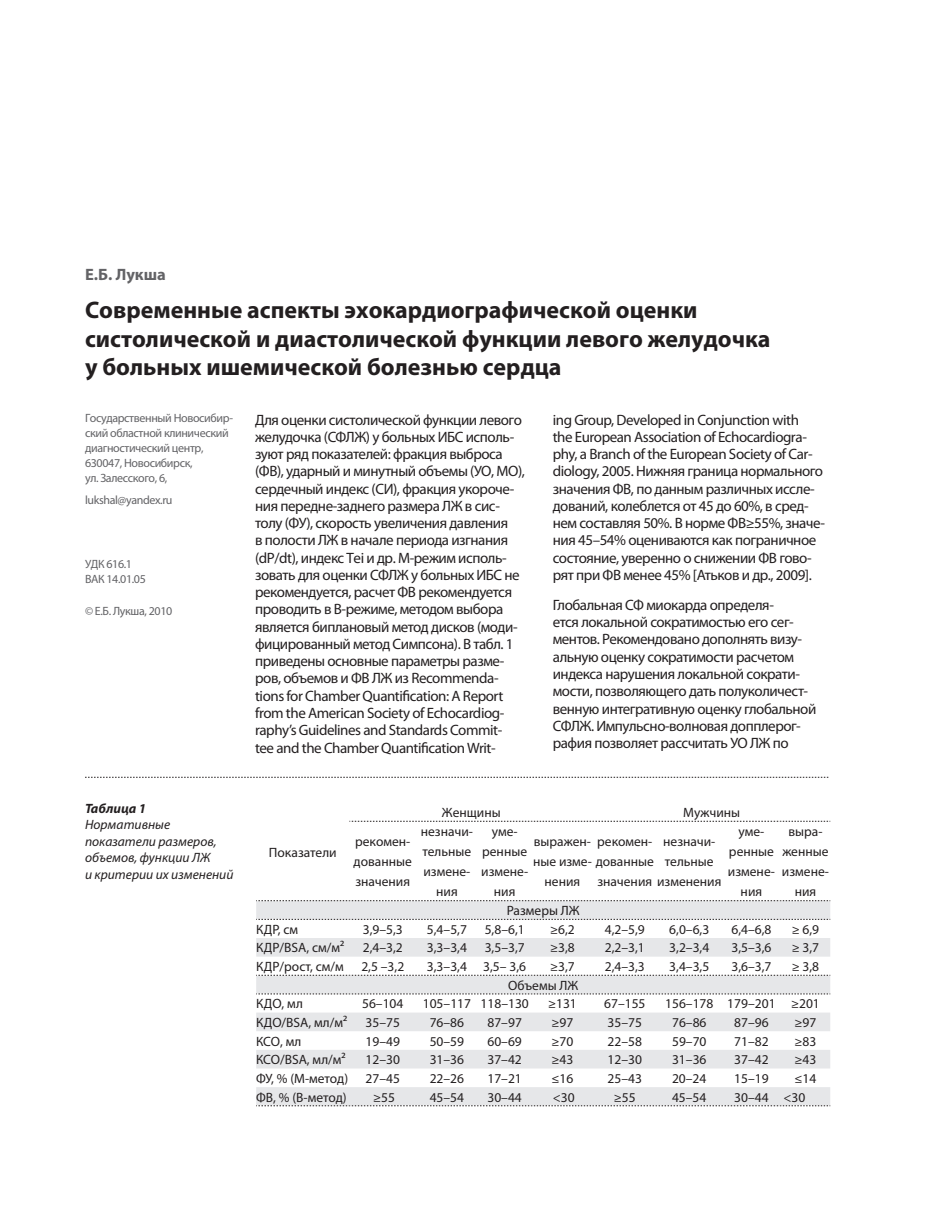
<style>
.page{position:relative;width:927px;height:1217px;background:#fff}
.page>*{position:absolute;margin:0;border:0;box-sizing:border-box;transform-origin:0 0}
.t1{font:700 24px/28.8px "Myriad Pro";color:#231f20}
.t2{font:700 16.5px "Myriad Pro";color:#636366}
.t3{font:15px/17.2px "Myriad Pro";letter-spacing:-.03em;color:#231f20}
.t4{font:13.5px/20.2px "Myriad Pro";color:#231f20;text-align:center}
.t5{font:italic 13.5px/16.5px "Myriad Pro";color:#231f20}
.t6{font:italic 700 13.5px "Myriad Pro";color:#231f20}
.t7{font:12px/15px "Myriad Pro";letter-spacing:-.03em;color:#636366}
</style>
<div class="page">
<svg style="left:256px;top:901px;width:574px;height:204px;fill:#e6e7e9"></svg>
<svg style="left:256px;top:1105px;width:574px;height:1px"></svg>
<svg style="left:256px;top:900px;width:574px;height:1px"></svg>
<svg style="left:349px;top:820px;width:481px;height:1px"></svg>
<svg style="left:256px;top:918px;width:574px;height:1px"></svg>
<svg style="left:256px;top:974px;width:574px;height:1px"></svg>
<svg style="left:256px;top:993px;width:574px;height:1px"></svg>
<svg style="left:85px;top:776px;width:743px;height:1px"></svg>
<p class="t2" style="left:85px;top:264px;width:82px">Е.Б. Лукша</p>
<h1 class="t1" style="left:85px;top:294px;width:687px">Современные аспекты эхокардиографической оценки систолической и диастолической функции левого желудочка у больных ишемической болезнью сердца</h1>
<p class="t7" style="left:85px;top:410px;width:149px">Государственный Новосибир&shy;ский областной клинический диагностический центр,<br>630047, Новосибирск,<br>ул. Залесского, 6,</p>
<p class="t7" style="left:85px;top:492px;width:89px">lukshal@yandex.ru</p>
<p class="t3" style="left:553px;top:410px;width:274px">ing Group, Developed in Conjunction with<br>the European Association of Echocardiogra&shy;phy, a Branch of the European Society of Car&shy;diology, 2005. Нижняя граница нормального значения ФВ, по данным различных иссле&shy;дований, колеблется от 45 до 60%, в сред&shy;нем составляя 50%. В норме ФВ≥55%, значе&shy;ния 45–54% оцениваются как пограничное состояние, уверенно о снижении ФВ гово&shy;рят при ФВ менее 45% [Атьков и др., 2009].</p>
<p class="t3" style="left:553px;top:596px;width:265px">Глобальная СФ миокарда определя-<br>ется локальной сократимостью его сег&shy;ментов. Рекомендовано дополнять визу&shy;альную оценку сократимости расчетом индекса нарушения локальной сократи&shy;мости, позволяющего дать полуколичест&shy;венную интегративную оценку глобальной СФЛЖ. Импульсно-волновая допплерог&shy;рафия позволяет рассчитать УО ЛЖ по</p>
<p class="t3" style="left:255px;top:410px;width:271px">Для оценки систолической функции левого желудочка (СФЛЖ) у больных ИБС исполь&shy;зуют ряд показателей: фракция выброса (ФВ), ударный и минутный объемы (УО, МО), сердечный индекс (СИ), фракция укороче&shy;ния передне-заднего размера ЛЖ в сис&shy;толу (ФУ), скорость увеличения давления<br>в полости ЛЖ в начале периода изгнания (dP/dt), индекс Тei и др. М-режим исполь&shy;зовать для оценки СФЛЖ у больных ИБС не рекомендуется, расчет ФВ рекомендуется проводить в В-режиме, методом выбора является биплановый метод дисков (моди&shy;фицированный метод Симпсона). В табл. 1 приведены основные параметры разме&shy;ров, объемов и ФВ ЛЖ из Recommenda&shy;tions for Chamber Quantification: A Report from the American Society of Echocardiog&shy;raphy’s Guidelines and Standards Commit&shy;tee and the Chamber Quantification Writ-</p>
<p class="t7" style="left:85px;top:556px;width:62px">УДК 616.1<br>ВАК 14.01.05</p>
<p class="t7" style="left:85px;top:603px;width:89px">© Е.Б. Лукша, 2010</p>
<p class="t6" style="left:85px;top:799px;width:63px">Таблица 1</p>
<p class="t5" style="left:85px;top:816px;width:150px">Нормативные показатели размеров, объемов, функции ЛЖ<br>и критерии их изменений</p>
<p class="t4" style="left:269px;top:841px;width:69px">Показатели</p>
<p class="t4" style="left:442px;top:802px;width:60px">Женщины</p>
<p class="t4" style="left:683px;top:802px;width:58px">Мужчины</p>
<p class="t4" style="left:354px;top:830px;width:60px;text-align:justify">рекомен&shy;дованные значения</p>
<p class="t4" style="left:421px;top:820px;width:54px">незначи&shy;тельные измене&shy;ния</p>
<p class="t4" style="left:481px;top:820px;width:48px">уме&shy;ренные измене&shy;ния</p>
<p class="t4" style="left:534px;top:830px;width:59px">выражен-</p>
<p class="t4" style="left:663px;top:830px;width:54px;text-align:left">незначи&shy;тельные</p>
<p class="t4" style="left:728px;top:820px;width:48px">уме&shy;ренные измене&shy;ния</p>
<p class="t4" style="left:782px;top:820px;width:48px">выра&shy;женные измене&shy;ния</p>
<p class="t4" style="left:597px;top:830px;width:57px">рекомен-</p>
<p class="t4" style="left:597px;top:871px;width:126px">значения изменения</p>
<p class="t4" style="left:533px;top:851px;width:122px">ные изме- дованные</p>
<p class="t4" style="left:545px;top:871px;width:37px">нения</p>
<p class="t4" style="left:507px;top:900px;width:74px">Размеры ЛЖ</p>
<p class="t4" style="left:256px;top:918px;width:43px">КДР, см</p>
<p class="t4" style="left:363px;top:918px;width:42px">3,9–5,3</p>
<p class="t4" style="left:427px;top:918px;width:42px">5,4–5,7</p>
<p class="t4" style="left:485px;top:918px;width:42px">5,8–6,1</p>
<p class="t4" style="left:550px;top:918px;width:26px">≥6,2</p>
<p class="t4" style="left:605px;top:918px;width:42px">4,2–5,9</p>
<p class="t4" style="left:669px;top:918px;width:42px">6,0–6,3</p>
<p class="t4" style="left:731px;top:918px;width:42px">6,4–6,8</p>
<p class="t4" style="left:792px;top:918px;width:29px">≥ 6,9</p>
<p class="t4" style="left:256px;top:937px;width:90px">КДР/BSA, см/м²</p>
<p class="t4" style="left:363px;top:937px;width:42px">2,4–3,2</p>
<p class="t4" style="left:427px;top:937px;width:42px">3,3–3,4</p>
<p class="t4" style="left:485px;top:937px;width:42px">3,5–3,7</p>
<p class="t4" style="left:550px;top:937px;width:26px">≥3,8</p>
<p class="t4" style="left:605px;top:937px;width:42px">2,2–3,1</p>
<p class="t4" style="left:669px;top:937px;width:42px">3,2–3,4</p>
<p class="t4" style="left:731px;top:937px;width:42px">3,5–3,6</p>
<p class="t4" style="left:792px;top:937px;width:29px">≥ 3,7</p>
<p class="t4" style="left:256px;top:955px;width:89px">КДР/рост, см/м</p>
<p class="t4" style="left:361px;top:955px;width:44px">2,5 –3,2</p>
<p class="t4" style="left:427px;top:955px;width:101px">3,3–3,4 3,5– 3,6</p>
<p class="t4" style="left:550px;top:955px;width:26px">≥3,7</p>
<p class="t4" style="left:605px;top:955px;width:42px">2,4–3,3</p>
<p class="t4" style="left:669px;top:955px;width:42px">3,4–3,5</p>
<p class="t4" style="left:731px;top:955px;width:42px">3,6–3,7</p>
<p class="t4" style="left:792px;top:955px;width:29px">≥ 3,8</p>
<p class="t4" style="left:508px;top:974px;width:72px">Объемы ЛЖ</p>
<p class="t4" style="left:256px;top:993px;width:48px">КДО, мл</p>
<p class="t4" style="left:362px;top:993px;width:43px">56–104</p>
<p class="t4" style="left:423px;top:993px;width:108px">105–117 118–130</p>
<p class="t4" style="left:548px;top:993px;width:30px">≥131</p>
<p class="t4" style="left:604px;top:993px;width:43px">67–155</p>
<p class="t4" style="left:665px;top:993px;width:156px">156–178 179–201 ≥201</p>
<p class="t4" style="left:256px;top:1011px;width:93px">КДО/BSA, мл/м²</p>
<p class="t4" style="left:366px;top:1011px;width:36px">35–75</p>
<p class="t4" style="left:430px;top:1011px;width:36px">76–86</p>
<p class="t4" style="left:487px;top:1011px;width:36px">87–97</p>
<p class="t4" style="left:551px;top:1011px;width:23px">≥97</p>
<p class="t4" style="left:608px;top:1011px;width:36px">35–75</p>
<p class="t4" style="left:672px;top:1011px;width:36px">76–86</p>
<p class="t4" style="left:734px;top:1011px;width:36px">87–96</p>
<p class="t4" style="left:794px;top:1011px;width:23px">≥97</p>
<p class="t4" style="left:256px;top:1030px;width:47px">КСО, мл</p>
<p class="t4" style="left:366px;top:1030px;width:36px">19–49</p>
<p class="t4" style="left:430px;top:1030px;width:36px">50–59</p>
<p class="t4" style="left:487px;top:1030px;width:36px">60–69</p>
<p class="t4" style="left:551px;top:1030px;width:23px">≥70</p>
<p class="t4" style="left:608px;top:1030px;width:36px">22–58</p>
<p class="t4" style="left:672px;top:1030px;width:36px">59–70</p>
<p class="t4" style="left:734px;top:1030px;width:36px">71–82</p>
<p class="t4" style="left:794px;top:1030px;width:23px">≥83</p>
<p class="t4" style="left:256px;top:1049px;width:91px">КСО/BSA, мл/м²</p>
<p class="t4" style="left:366px;top:1049px;width:36px">12–30</p>
<p class="t4" style="left:430px;top:1049px;width:36px">31–36</p>
<p class="t4" style="left:487px;top:1049px;width:36px">37–42</p>
<p class="t4" style="left:551px;top:1049px;width:23px">≥43</p>
<p class="t4" style="left:608px;top:1049px;width:36px">12–30</p>
<p class="t4" style="left:672px;top:1049px;width:36px">31–36</p>
<p class="t4" style="left:734px;top:1049px;width:36px">37–42</p>
<p class="t4" style="left:794px;top:1049px;width:23px">≥43</p>
<p class="t4" style="left:256px;top:1067px;width:94px">ФУ, % (М-метод)</p>
<p class="t4" style="left:366px;top:1067px;width:36px">27–45</p>
<p class="t4" style="left:430px;top:1067px;width:36px">22–26</p>
<p class="t4" style="left:487px;top:1067px;width:36px">17–21</p>
<p class="t4" style="left:551px;top:1067px;width:23px">≤16</p>
<p class="t4" style="left:608px;top:1067px;width:36px">25–43</p>
<p class="t4" style="left:672px;top:1067px;width:36px">20–24</p>
<p class="t4" style="left:734px;top:1067px;width:36px">15–19</p>
<p class="t4" style="left:794px;top:1067px;width:23px">≤14</p>
<p class="t4" style="left:256px;top:1086px;width:92px">ФВ, % (В-метод)</p>
<p class="t4" style="left:373px;top:1086px;width:23px">≥55</p>
<p class="t4" style="left:430px;top:1086px;width:36px">45–54</p>
<p class="t4" style="left:487px;top:1086px;width:36px">30–44</p>
<p class="t4" style="left:553px;top:1086px;width:23px">&lt;30</p>
<p class="t4" style="left:614px;top:1086px;width:23px">≥55</p>
<p class="t4" style="left:672px;top:1086px;width:36px">45–54</p>
<p class="t4" style="left:734px;top:1086px;width:73px">30–44 &lt;30</p>
</div>
